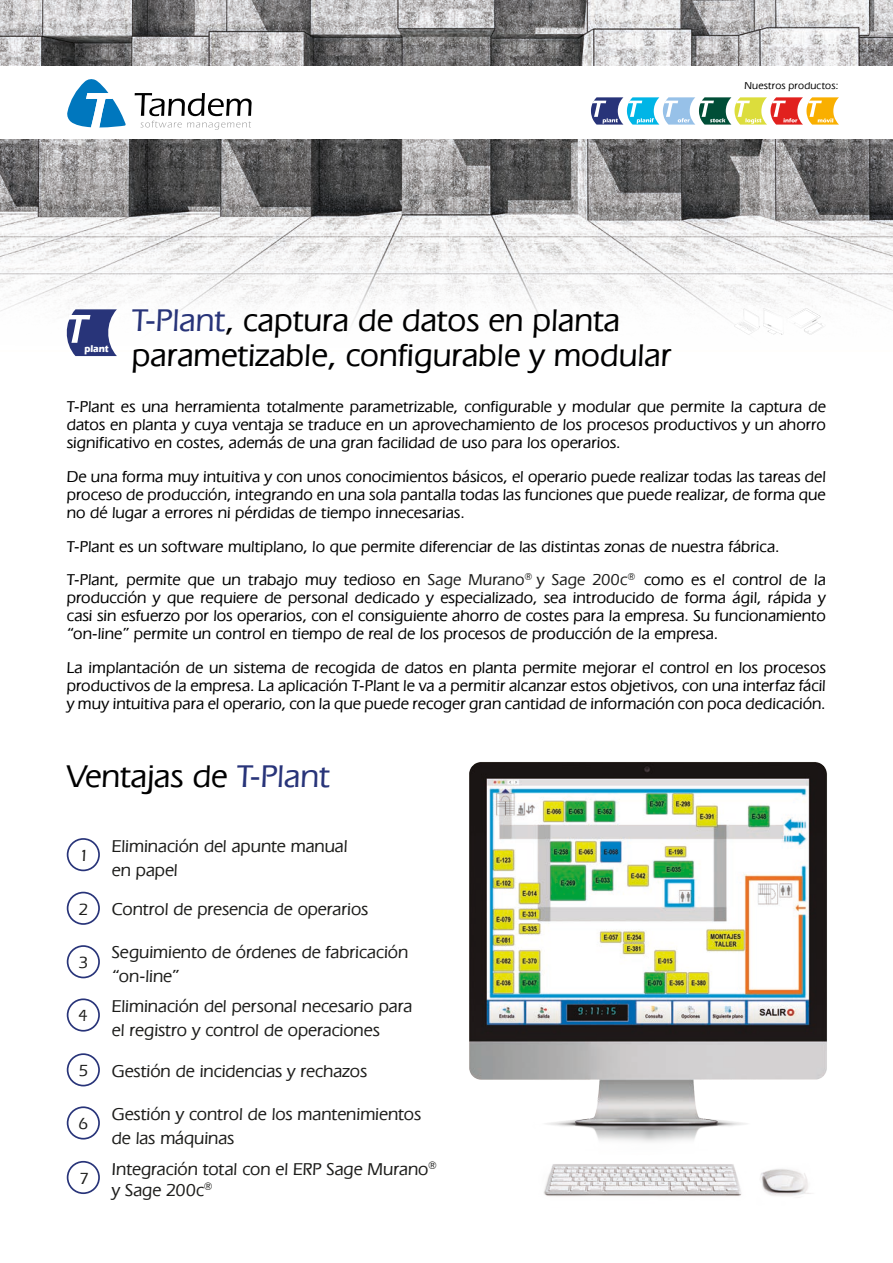
<style>
.page{position:relative;width:893px;height:1263px;background:#fff}
.page>*{position:absolute;margin:0;border:0;box-sizing:border-box;transform-origin:0 0}
.t1{font:500 33px/34.5px "Eras IT Cby BT";color:#000}
.t2{font:500 18px "Eras IT Cby BT";letter-spacing:-.005em;color:#1d1d1b}
.t3{font:500 16.95px "Eras IT Cby BT";color:#1d1d1b}
.t4{font:500 16.5px/18px "Eras IT Cby BT";color:#000;text-align:justify}
.t5{font:500 10.5px "Eras IT Cby BT";letter-spacing:.02em;color:#000}
.t6{font:700 10.2px "Eras ITC";color:#fff;scale:.9 1}
.s1{color:#283479}
.s2{color:#1d1d1b}
</style>
<div class="page">
<img style="left:0;top:0;width:893px;height:212px">
<svg style="left:0;top:212px;width:893px;height:35px"></svg>
<img style="left:469px;top:762px;width:358px;height:435px">
<svg style="left:66px;top:309px;width:51px;height:47px"></svg>
<svg style="left:734px;top:308px;width:90px;height:27px"></svg>
<div style="left:67px;top:838px;width:33px;height:33px;border:2px solid #283479;border-radius:50%"></div>
<div style="left:67px;top:998px;width:33px;height:33px;border:2px solid #283479;border-radius:50%"></div>
<div style="left:67px;top:892px;width:33px;height:33px;border:2px solid #283479;border-radius:50%"></div>
<div style="left:67px;top:1053px;width:33px;height:33px;border:2px solid #283479;border-radius:50%"></div>
<div style="left:67px;top:945px;width:33px;height:33px;border:2px solid #283479;border-radius:50%"></div>
<div style="left:67px;top:1106px;width:33px;height:33px;border:2px solid #283479;border-radius:50%"></div>
<div style="left:67px;top:1161px;width:33px;height:33px;border:2px solid #283479;border-radius:50%"></div>
<div style="left:0;top:67px;width:893px;height:72px;background:#fff"></div>
<svg style="left:135px;top:93px;width:117px;height:37px"></svg>
<svg style="left:67px;top:79px;width:59px;height:48px"></svg>
<svg style="left:591px;top:97px;width:248px;height:28px"></svg>
<p class="t5" style="left:744px;top:79px;width:96px">Nuestros productos:</p>
<p class="t6" style="left:84px;top:343px;width:29px">plant</p>
<p class="t1" style="left:132px;top:302px;width:541px"><span class="s1">T-Plant</span>, captura de datos en planta parametizable, configurable y modular</p>
<p class="t4" style="left:67px;top:397px;width:761px">T-Plant es una herramienta totalmente parametrizable, configurable y modular que permite la captura de datos en planta y cuya ventaja se traduce en un aprovechamiento de los procesos productivos y un ahorro significativo en costes, además de una gran facilidad de uso para los operarios.</p>
<p class="t4" style="left:67px;top:467px;width:761px">De una forma muy intuitiva y con unos conocimientos básicos, el operario puede realizar todas las tareas del proceso de producción, integrando en una sola pantalla todas las funciones que puede realizar, de forma que no dé lugar a errores ni pérdidas de tiempo innecesarias.</p>
<p class="t4" style="left:67px;top:537px;width:714px">T-Plant es un software multiplano, lo que permite diferenciar de las distintas zonas de nuestra fábrica.</p>
<p class="t4" style="left:67px;top:570px;width:761px">T-Plant, permite que un trabajo muy tedioso en <span class="s2">Sage Murano</span><sup>®</sup> <span class="s2">y Sage 200c</span><sup>®</sup> como es el control de la producción y que requiere de personal dedicado y especializado, sea introducido de forma ágil, rápida y casi sin esfuerzo por los operarios, con el consiguiente ahorro de costes para la empresa. Su funcionamiento “on-line” permite un control en tiempo de real de los procesos de producción de la empresa.</p>
<p class="t4" style="left:67px;top:658px;width:761px">La implantación de un sistema de recogida de datos en planta permite mejorar el control en los procesos productivos de la empresa. La aplicación T-Plant le va a permitir alcanzar estos objetivos, con una interfaz fácil y muy intuitiva para el operario, con la que puede recoger gran cantidad de información con poca dedicación.</p>
<p class="t1" style="left:67px;top:758px;width:265px">Ventajas de <span class="s1">T-Plant</span></p>
<p class="t3" style="left:79px;top:845px;width:11px">1</p>
<p class="t3" style="left:79px;top:899px;width:11px">2</p>
<p class="t3" style="left:79px;top:952px;width:11px">3</p>
<p class="t3" style="left:79px;top:1005px;width:11px">4</p>
<p class="t3" style="left:79px;top:1060px;width:11px">5</p>
<p class="t3" style="left:79px;top:1113px;width:11px">6</p>
<p class="t3" style="left:80px;top:1168px;width:11px">7</p>
<p class="t2" style="left:112px;top:835px;width:237px">Eliminación del apunte manual</p>
<p class="t2" style="left:112px;top:859px;width:67px">en papel</p>
<p class="t2" style="left:112px;top:898px;width:258px">Control de presencia de operarios</p>
<p class="t2" style="left:112px;top:941px;width:298px">Seguimiento de órdenes de fabricación</p>
<p class="t2" style="left:112px;top:965px;width:69px">“on-line”</p>
<p class="t2" style="left:112px;top:995px;width:302px">Eliminación del personal necesario para</p>
<p class="t2" style="left:112px;top:1019px;width:269px">el registro y control de operaciones</p>
<p class="t2" style="left:112px;top:1060px;width:257px">Gestión de incidencias y rechazos</p>
<p class="t2" style="left:112px;top:1103px;width:311px">Gestión y control de los mantenimientos</p>
<p class="t2" style="left:112px;top:1127px;width:124px">de las máquinas</p>
<p class="t2" style="left:112px;top:1158px;width:327px">Integración total con el ERP Sage Murano<sup>®</sup></p>
<p class="t2" style="left:112px;top:1179px;width:102px">y Sage 200c<sup>®</sup></p>
</div>
